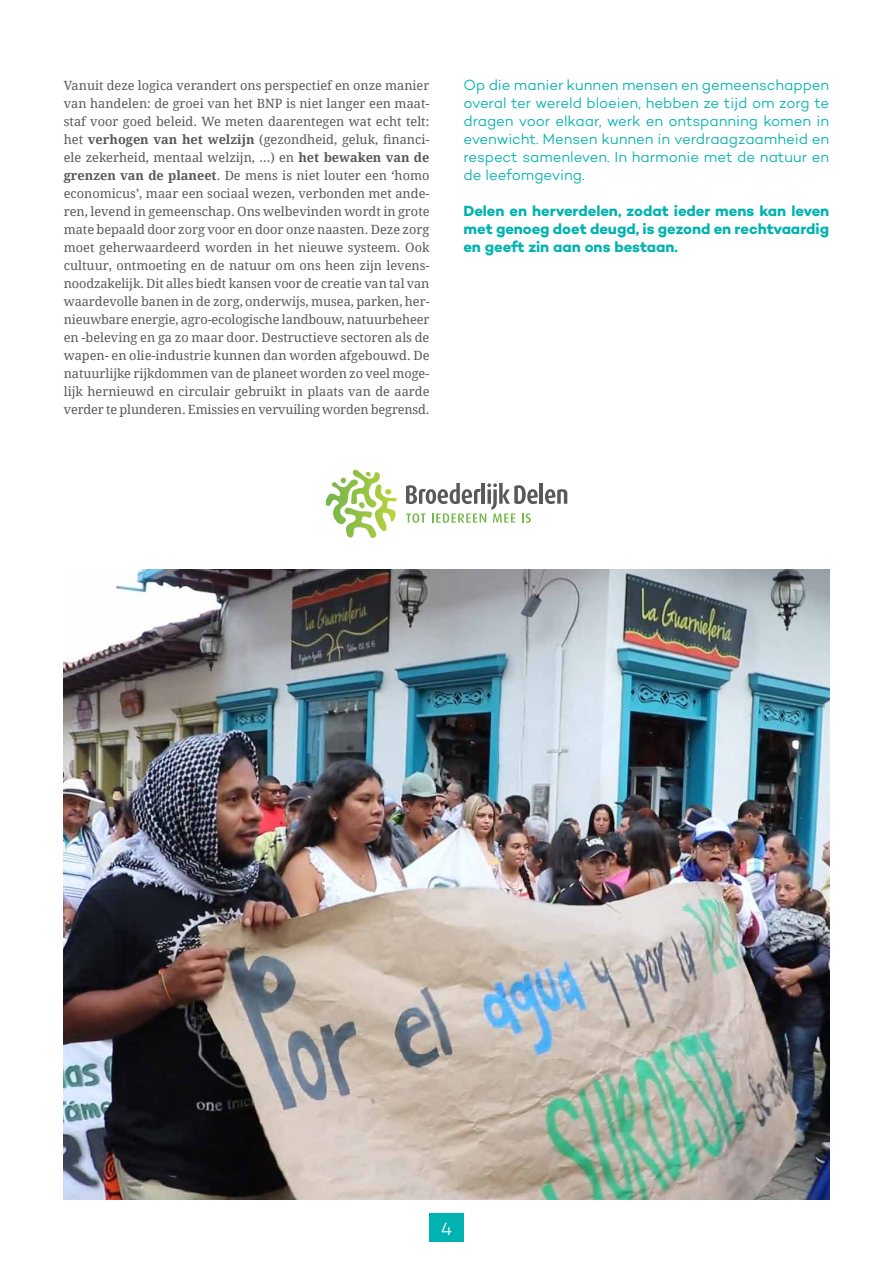
<style>
.page{position:relative;width:893px;height:1263px;background:#fff}
.page>*{position:absolute;margin:0;border:0;box-sizing:border-box;transform-origin:0 0}
.t1{font:300 18px "Campton";color:#fff}
.t2{font:300 15px/18px "Campton";letter-spacing:-.005em;color:#00b3b0;text-align:justify}
.t3{font:15px/18px "Campton Bold DEMO";letter-spacing:-.005em;color:#00b3b0;text-align:justify}
.t4{font:12.75px/18px "Droid Serif";letter-spacing:-.01em;color:#58595b;text-align:justify}
.s1{font-weight:700}
</style>
<div class="page">
<div style="left:429px;top:1213px;width:34px;height:29px;background:#00b3b0"></div>
<img style="left:64px;top:570px;width:765px;height:629px">
<svg style="left:406px;top:483px;width:132px;height:40px"></svg>
<hr style="left:540px;top:483px;width:3px;height:21px;background:#58595b">
<svg style="left:545px;top:489px;width:22px;height:15px"></svg>
<svg style="left:326px;top:470px;width:71px;height:68px"></svg>
<p class="t4" style="left:64px;top:76px;width:367px">Vanuit deze logica verandert ons perspectief en onze manier van handelen: de groei van het BNP is niet langer een maat&shy;staf voor goed beleid. We meten daarentegen wat echt telt: het <span class="s1">verhogen van het welzijn</span> (gezondheid, geluk, financi&shy;ële zekerheid, mentaal welzijn, …) en <span class="s1">het bewaken van de grenzen van de planeet</span>. De mens is niet louter een ‘homo economicus’, maar een sociaal wezen, verbonden met ande&shy;ren, levend in gemeenschap. Ons welbevinden wordt in grote mate bepaald door zorg voor en door onze naasten. Deze zorg moet geherwaardeerd worden in het nieuwe systeem. Ook cultuur, ontmoeting en de natuur om ons heen zijn levens&shy;noodzakelijk. Dit alles biedt kansen voor de creatie van tal van waardevolle banen in de zorg, onderwijs, musea, parken, her&shy;nieuwbare energie, agro-ecologische landbouw, natuurbeheer en -beleving en ga zo maar door. Destructieve sectoren als de wapen- en olie-industrie kunnen dan worden afgebouwd. De natuurlijke rijkdommen van de planeet worden zo veel moge&shy;lijk hernieuwd en circulair gebruikt in plaats van de aarde verder te plunderen. Emissies en vervuiling worden begrensd.</p>
<p class="t2" style="left:463px;top:76px;width:367px">Op die manier kunnen mensen en gemeenschappen overal ter wereld bloeien, hebben ze tijd om zorg te dragen voor elkaar, werk en ontspanning komen in evenwicht. Mensen kunnen in verdraagzaamheid en respect samenleven. In harmonie met de natuur en de leefomgeving.</p>
<p class="t3" style="left:463px;top:202px;width:367px">Delen en herverdelen, zodat ieder mens kan leven met genoeg doet deugd, is gezond en rechtvaardig en geeft zin aan ons bestaan.</p>
<h1 class="t1" style="left:441px;top:1217px;width:13px">4</h1>
</div>
